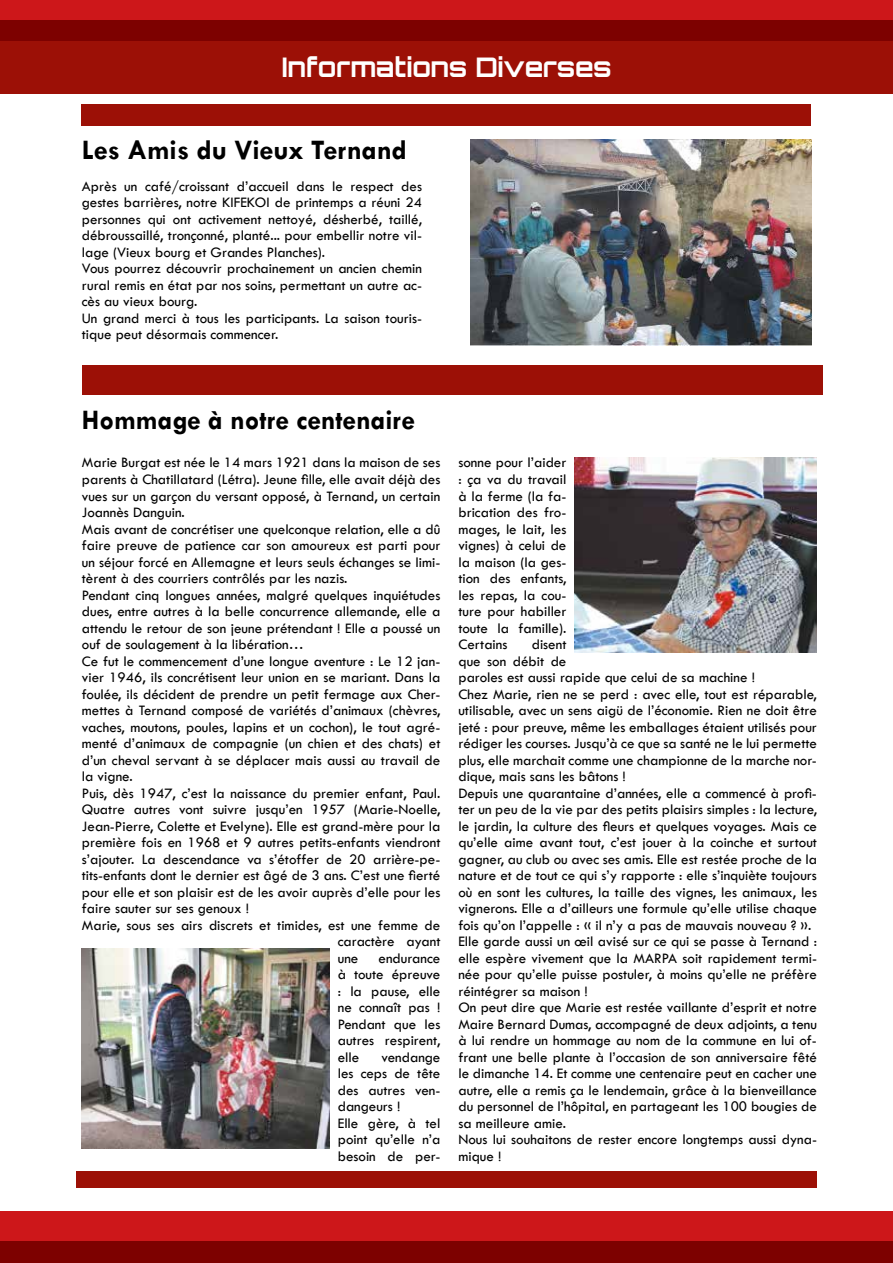
<style>
.page{position:relative;width:893px;height:1263px;background:#fff}
.page>*{position:absolute;margin:0;border:0;box-sizing:border-box;transform-origin:0 0}
.t1{font:700 28.5px "Tw Cen";color:#000}
.t2{font:700 27px "Orbitron";letter-spacing:-.005em;color:#fff}
.t3{font:15px/16.5px "Tw Cen";color:#000}
</style>
<div class="page">
<div style="left:0;top:1211px;width:893px;height:51px;background:#cd171a"></div>
<div style="left:0;top:1242px;width:893px;height:21px;background:#7d0100"></div>
<div style="left:0;top:0;width:893px;height:40px;background:#cd171a"></div>
<svg style="left:0;top:20px;width:893px;height:74px;background:#930b04"></svg>
<div style="left:76px;top:1171px;width:741px;height:17px;background:#9c1006"></div>
<div style="left:82px;top:365px;width:741px;height:30px;background:#9c1006"></div>
<img style="left:82px;top:948px;width:247px;height:200px">
<img style="left:575px;top:457px;width:242px;height:195px">
<div style="left:82px;top:104px;width:729px;height:21px;background:#9c1006"></div>
<img style="left:471px;top:140px;width:340px;height:206px">
<h2 class="t2" style="left:281px;top:51px;width:332px">Informations Diverses</h2>
<h1 class="t1" style="left:82px;top:133px;width:327px">Les Amis du Vieux Ternand</h1>
<p class="t3" style="left:82px;top:178px;width:342px">Après un café/croissant d’accueil dans le respect des gestes barrières, notre KIFEKOI de printemps a réuni 24 personnes qui ont activement nettoyé, désherbé, taillé, débroussaillé, tronçonné, planté... pour embellir notre vil&shy;lage (Vieux bourg et Grandes Planches).<br>Vous pourrez découvrir prochainement un ancien chemin rural remis en état par nos soins, permettant un autre ac&shy;cès au vieux bourg.<br>Un grand merci à tous les participants. La saison touris&shy;tique peut désormais commencer.</p>
<h1 class="t1" style="left:82px;top:403px;width:335px">Hommage à notre centenaire</h1>
<p class="t3" style="left:82px;top:454px;width:360px">Marie Burgat est née le 14 mars 1921 dans la maison de ses</p>
<p class="t3" style="left:82px;top:471px;width:360px">parents à Chatillatard (Létra). Jeune fille, elle avait déjà des</p>
<p class="t3" style="left:82px;top:487px;width:360px">vues sur un garçon du versant opposé, à Ternand, un certain</p>
<p class="t3" style="left:82px;top:504px;width:105px">Joannès Danguin.</p>
<p class="t3" style="left:82px;top:520px;width:360px">Mais avant de concrétiser une quelconque relation, elle a dû</p>
<p class="t3" style="left:82px;top:537px;width:360px">faire preuve de patience car son amoureux est parti pour</p>
<p class="t3" style="left:82px;top:553px;width:360px">un séjour forcé en Allemagne et leurs seuls échanges se limi-</p>
<p class="t3" style="left:82px;top:570px;width:267px">tèrent à des courriers contrôlés par les nazis.</p>
<p class="t3" style="left:82px;top:586px;width:360px">Pendant cinq longues années, malgré quelques inquiétudes</p>
<p class="t3" style="left:82px;top:603px;width:360px">dues, entre autres à la belle concurrence allemande, elle a</p>
<p class="t3" style="left:82px;top:619px;width:360px">attendu le retour de son jeune prétendant ! Elle a poussé un</p>
<p class="t3" style="left:82px;top:636px;width:223px">ouf de soulagement à la libération…</p>
<p class="t3" style="left:82px;top:652px;width:360px">Ce fut le commencement d’une longue aventure : Le 12 jan-</p>
<p class="t3" style="left:82px;top:669px;width:360px">vier 1946, ils concrétisent leur union en se mariant. Dans la</p>
<p class="t3" style="left:82px;top:685px;width:360px">foulée, ils décident de prendre un petit fermage aux Cher-</p>
<p class="t3" style="left:82px;top:702px;width:360px">mettes à Ternand composé de variétés d’animaux (chèvres,</p>
<p class="t3" style="left:82px;top:718px;width:360px">vaches, moutons, poules, lapins et un cochon), le tout agré-</p>
<p class="t3" style="left:82px;top:735px;width:360px">menté d’animaux de compagnie (un chien et des chats) et</p>
<p class="t3" style="left:82px;top:751px;width:360px">d’un cheval servant à se déplacer mais aussi au travail de</p>
<p class="t3" style="left:82px;top:768px;width:53px">la vigne.</p>
<p class="t3" style="left:82px;top:784px;width:360px">Puis, dès 1947, c’est la naissance du premier enfant, Paul.</p>
<p class="t3" style="left:82px;top:801px;width:360px">Quatre autres vont suivre jusqu’en 1957 (Marie-Noelle,</p>
<p class="t3" style="left:82px;top:817px;width:360px">Jean-Pierre, Colette et Evelyne). Elle est grand-mère pour la</p>
<p class="t3" style="left:82px;top:834px;width:360px">première fois en 1968 et 9 autres petits-enfants viendront</p>
<p class="t3" style="left:82px;top:850px;width:360px">s’ajouter. La descendance va s’étoffer de 20 arrière-pe-</p>
<p class="t3" style="left:82px;top:867px;width:360px">tits-enfants dont le dernier est âgé de 3 ans. C’est une fierté</p>
<p class="t3" style="left:82px;top:883px;width:360px">pour elle et son plaisir est de les avoir auprès d’elle pour les</p>
<p class="t3" style="left:82px;top:900px;width:169px">faire sauter sur ses genoux !</p>
<p class="t3" style="left:82px;top:916px;width:360px">Marie, sous ses airs discrets et timides, est une femme de</p>
<p class="t3" style="left:338px;top:933px;width:104px">caractère ayant</p>
<p class="t3" style="left:338px;top:949px;width:22px">une</p>
<p class="t3" style="left:338px;top:949px;width:104px;text-align:justify;text-indent:41px">endurance à toute épreuve : la pause, elle ne connaît pas !<br>Pendant que les autres respirent, elle</p>
<p class="t3" style="left:338px;top:1048px;width:104px;text-indent:44px">vendange les ceps de tête des autres ven&shy;dangeurs !<br>Elle gère, à tel point qu’elle n’a besoin de per-</p>
<p class="t3" style="left:458px;top:454px;width:110px;text-align:justify">sonne pour l’aider : ça va du travail à la ferme (la fa&shy;brication des fro&shy;mages, le lait, les vignes) à celui de la maison (la ges&shy;tion des enfants, les repas, la cou&shy;ture pour habiller toute la famille).<br>Certains</p>
<p class="t3" style="left:458px;top:636px;width:360px;text-indent:73px">disent<br>que son débit de<br>paroles est aussi rapide que celui de sa machine !<br>Chez Marie, rien ne se perd : avec elle, tout est réparable, utilisable, avec un sens aigü de l’économie. Rien ne doit être jeté : pour preuve, même les emballages étaient utilisés pour rédiger les courses. Jusqu’à ce que sa santé ne le lui permette plus, elle marchait comme une championne de la marche nor&shy;dique, mais sans les bâtons !<br>Depuis une quarantaine d’années, elle a commencé à profi&shy;ter un peu de la vie par des petits plaisirs simples : la lecture, le jardin, la culture des fleurs et quelques voyages. Mais ce qu’elle aime avant tout, c’est jouer à la coinche et surtout gagner, au club ou avec ses amis. Elle est restée proche de la nature et de tout ce qui s’y rapporte : elle s’inquiète toujours où en sont les cultures, la taille des vignes, les animaux, les vignerons. Elle a d’ailleurs une formule qu’elle utilise chaque fois qu’on l’appelle : « il n’y a pas de mauvais nouveau ? ».<br>Elle garde aussi un œil avisé sur ce qui se passe à Ternand : elle espère vivement que la MARPA soit rapidement termi&shy;née pour qu’elle puisse postuler, à moins qu’elle ne préfère réintégrer sa maison !<br>On peut dire que Marie est restée vaillante d’esprit et notre Maire Bernard Dumas, accompagné de deux adjoints, a tenu à lui rendre un hommage au nom de la commune en lui of&shy;frant une belle plante à l’occasion de son anniversaire fêté le dimanche 14. Et comme une centenaire peut en cacher une autre, elle a remis ça le lendemain, grâce à la bienveillance du personnel de l’hôpital, en partageant les 100 bougies de sa meilleure amie.<br>Nous lui souhaitons de rester encore longtemps aussi dyna&shy;mique !</p>
</div>
